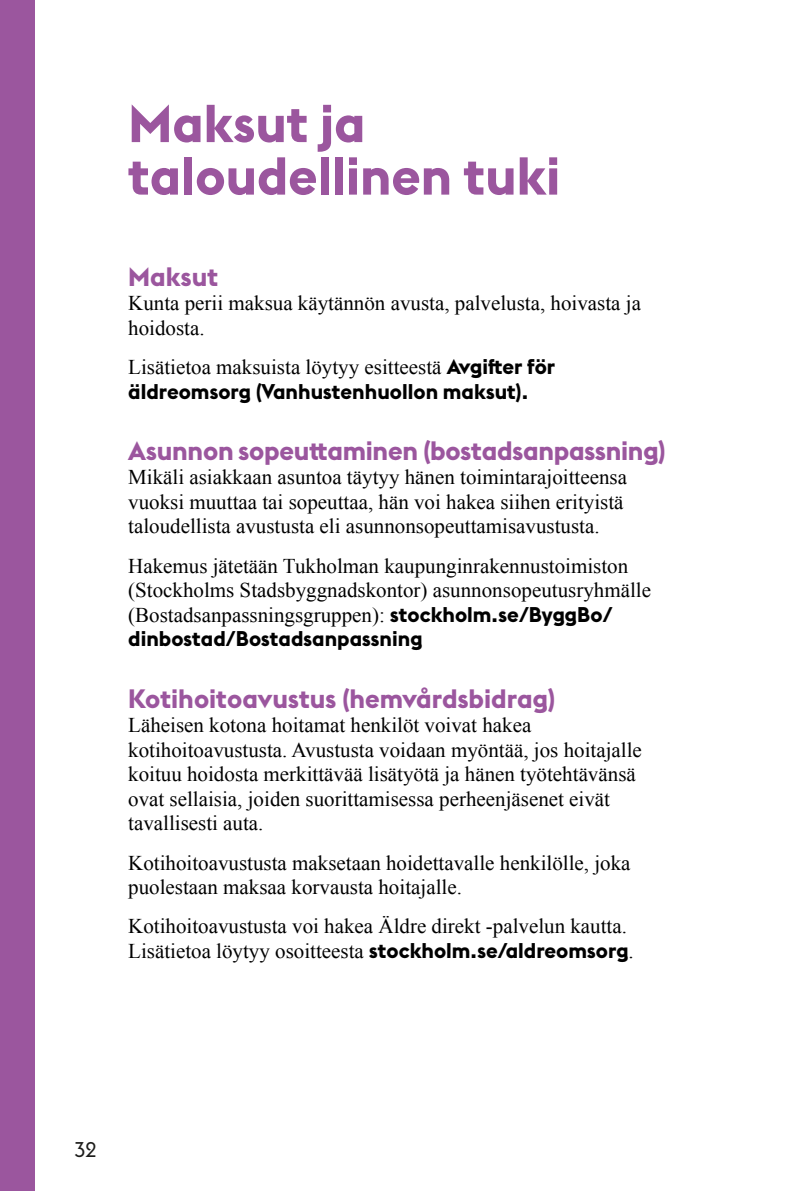
<style>
.page{position:relative;width:794px;height:1191px;background:#fff}
.page>*{position:absolute;margin:0;border:0;box-sizing:border-box;transform-origin:0 0}
.t1{font:700 52.5px/52.5px "Stockholm Type Display";color:#9b569e}
.t2{font:700 26.25px "Stockholm Type Display";letter-spacing:-.01em;color:#9b569e}
.Bröd{font:21px/24.5px "Times New Roman";color:#000}
.Bröd-2{font:700 21px/24.5px "Stockholm Type";color:#000}
.t3{font:21px "Stockholm Type";color:#1d1d1b}
.s1{font-family:"Times New Roman";font-weight:400}
.s2{font-family:"Stockholm Type";font-weight:700}
</style>
<div class="page">
<div style="left:0;top:0;width:35px;height:1191px;background:#9b569e"></div>
<h1 class="t1" style="left:128px;top:95px;width:433px">Maksut ja taloudellinen tuki</h1>
<h3 class="t2" style="left:128px;top:258px;width:92px">Maksut</h3>
<p class="Bröd" style="left:128px;top:290px;width:514px">Kunta perii maksua käytännön avusta, palvelusta, hoivasta ja hoidosta.</p>
<p class="Bröd-2" style="left:128px;top:353px;width:428px"><span class="s1">Lisätietoa maksuista löytyy esitteestä</span> Avgifter för äldreomsorg (Vanhustenhuollon maksut).</p>
<h3 class="t2" style="left:128px;top:432px;width:539px">Asunnon sopeuttaminen (bostadsanpassning)</h3>
<p class="Bröd" style="left:128px;top:465px;width:500px">Mikäli asiakkaan asuntoa täytyy hänen toimintarajoitteensa vuoksi muuttaa tai sopeuttaa, hän voi hakea siihen erityistä taloudellista avustusta eli asunnonsopeuttamisavustusta.</p>
<p class="Bröd" style="left:128px;top:553px;width:524px">Hakemus jätetään Tukholman kaupunginrakennustoimiston (Stockholms Stadsbyggnadskontor) asunnonsopeutusryhmälle (Bostadsanpassningsgruppen): <span class="s2">stockholm.se/ByggBo/ dinbostad/Bostadsanpassning</span></p>
<h3 class="t2" style="left:128px;top:679px;width:429px">Kotihoitoavustus (hemvårdsbidrag)</h3>
<p class="Bröd" style="left:128px;top:712px;width:515px">Läheisen kotona hoitamat henkilöt voivat hakea kotihoitoavustusta. Avustusta voidaan myöntää, jos hoitajalle koituu hoidosta merkittävää lisätyötä ja hänen työtehtävänsä ovat sellaisia, joiden suorittamisessa perheenjäsenet eivät tavallisesti auta.</p>
<p class="Bröd" style="left:128px;top:850px;width:504px">Kotihoitoavustusta maksetaan hoidettavalle henkilölle, joka puolestaan maksaa korvausta hoitajalle.</p>
<p class="Bröd" style="left:128px;top:914px;width:507px">Kotihoitoavustusta voi hakea Äldre direkt -palvelun kautta.<br>Lisätietoa löytyy osoitteesta <span class="s2">stockholm.se/aldreomsorg</span>.</p>
<p class="t3" style="left:74px;top:1135px;width:24px">32</p>
</div>
